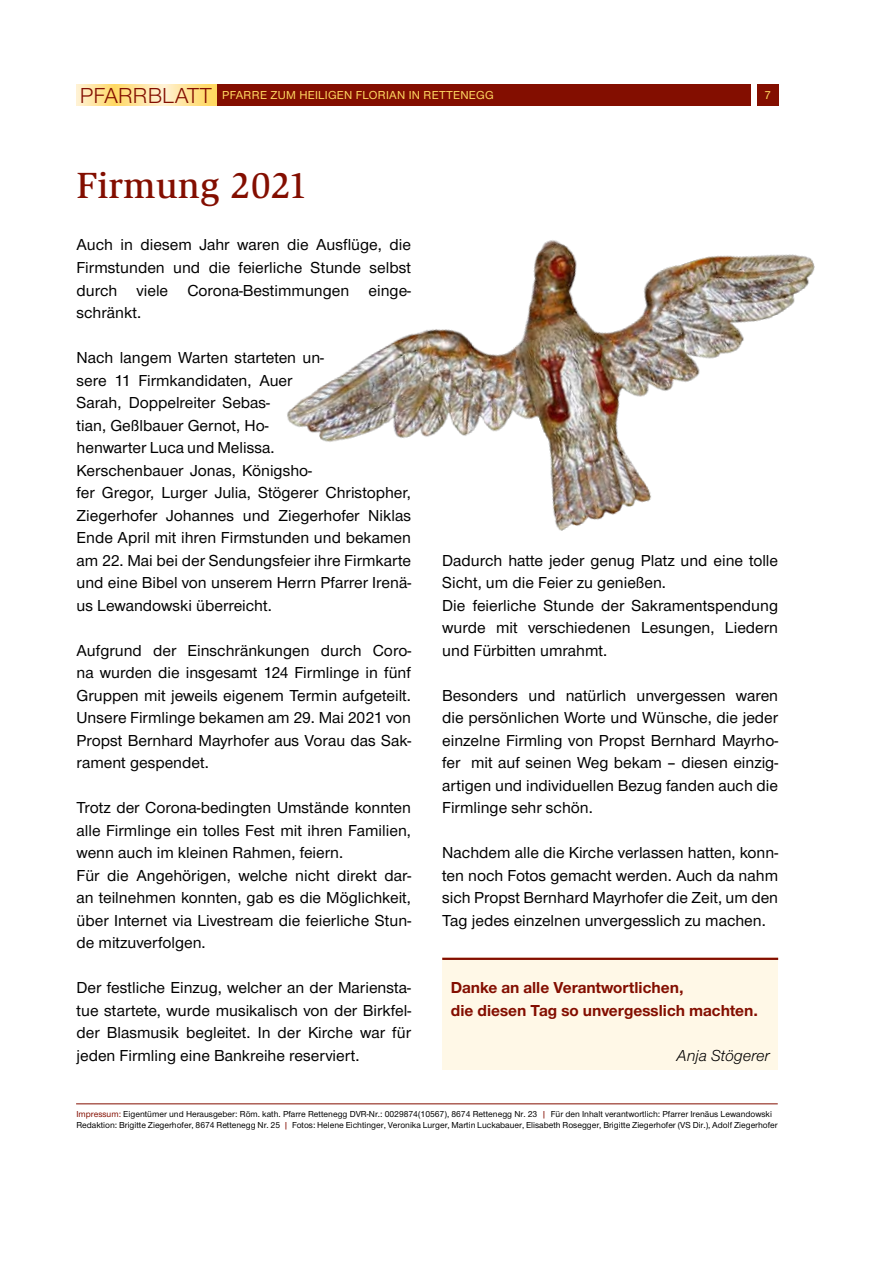
<style>
.page{position:relative;width:893px;height:1263px;background:#fff}
.page>*{position:absolute;margin:0;border:0;box-sizing:border-box;transform-origin:0 0}
.t1{font:500 37.5px "Slimbach";color:#830e00}
.t2{font:500 16.5px/22.5px "Nimbus Sans Novus T";color:#000;text-align:justify}
.t3{font:700 16.5px/22.5px "Nimbus Sans Novus T";color:#830e00}
.t4{font:italic 16.5px "Nimbus Sans Novus T";color:#000}
.t5{font:500 12px "Nimbus Sans Novus T";letter-spacing:.02em;color:#ffd861}
.t6{font:500 9px/10.8px "Nimbus Sans Novus T";color:#000}
.s1{font-weight:400;font-size:22.5px;color:#830e00}
.s2{color:#830e00}
</style>
<div class="page">
<svg style="left:77px;top:84px;width:139px;height:22px;background:#ffe49a"></svg>
<div style="left:218px;top:84px;width:533px;height:22px;background:#830e00"></div>
<div style="left:757px;top:84px;width:21px;height:22px;background:#830e00"></div>
<div style="left:442px;top:958px;width:336px;height:112px;background:#fff8e7"></div>
<hr style="left:442px;top:958px;width:336px;height:2px;background:#830e00">
<img style="left:287px;top:240px;width:528px;height:291px">
<hr style="left:76px;top:1103px;width:702px;height:1px;background:#830e00">
<p class="t5" style="left:80px;top:88px;width:415px"><span class="s1">PFARRBLATT</span> PFARRE ZUM HEILIGEN FLORIAN IN RETTENEGG</p>
<p class="t5" style="left:764px;top:88px;width:8px">7</p>
<h1 class="t1" style="left:77px;top:163px;width:233px">Firmung 2021</h1>
<p class="t2" style="left:77px;top:233px;width:336px">Auch in diesem Jahr waren die Ausflüge, die Firmstunden und die feierliche Stunde selbst durch viele Corona-Bestimmungen einge&shy;schränkt.</p>
<p class="t2" style="left:77px;top:346px;width:336px;text-align:left">Nach langem Warten starteten un-<br>sere 11 Firmkandidaten, Auer<br>Sarah, Doppelreiter Sebas-<br>tian, Geßlbauer Gernot, Ho-<br>henwarter Luca und Melissa.<br>Kerschenbauer Jonas, Königsho-<br>fer Gregor, Lurger Julia, Stögerer Christopher, Ziegerhofer Johannes und Ziegerhofer Niklas Ende April mit ihren Firmstunden und bekamen am 22. Mai bei der Sendungsfeier ihre Firmkarte und eine Bibel von unserem Herrn Pfarrer Irenä&shy;us Lewandowski überreicht.</p>
<p class="t2" style="left:77px;top:639px;width:336px">Aufgrund der Einschränkungen durch Coro&shy;na wurden die insgesamt 124 Firmlinge in fünf Gruppen mit jeweils eigenem Termin aufgeteilt.<br>Unsere Firmlinge bekamen am 29. Mai 2021 von Propst Bernhard Mayrhofer aus Vorau das Sak&shy;rament gespendet.</p>
<p class="t2" style="left:77px;top:796px;width:336px;text-align:left">Trotz der Corona-bedingten Umstände konnten alle Firmlinge ein tolles Fest mit ihren Familien, wenn auch im kleinen Rahmen, feiern.<br>Für die Angehörigen, welche nicht direkt dar&shy;an teilnehmen konnten, gab es die Möglichkeit, über Internet via Livestream die feierliche Stun&shy;de mitzuverfolgen.</p>
<p class="t2" style="left:77px;top:976px;width:336px">Der festliche Einzug, welcher an der Mariensta&shy;tue startete, wurde musikalisch von der Birkfel&shy;der Blasmusik begleitet. In der Kirche war für jeden Firmling eine Bankreihe reserviert.</p>
<p class="t2" style="left:442px;top:548px;width:337px;text-align:left">Dadurch hatte jeder genug Platz und eine tolle Sicht, um die Feier zu genießen.<br>Die feierliche Stunde der Sakramentspendung wurde mit verschiedenen Lesungen, Liedern und Fürbitten umrahmt.</p>
<p class="t2" style="left:442px;top:683px;width:337px">Besonders und natürlich unvergessen waren die persönlichen Worte und Wünsche, die jeder einzelne Firmling von Propst Bernhard Mayrho&shy;fer mit auf seinen Weg bekam – diesen einzig&shy;artigen und individuellen Bezug fanden auch die Firmlinge sehr schön.</p>
<p class="t2" style="left:442px;top:841px;width:337px">Nachdem alle die Kirche verlassen hatten, konn&shy;ten noch Fotos gemacht werden. Auch da nahm sich Propst Bernhard Mayrhofer die Zeit, um den Tag jedes einzelnen unvergesslich zu machen.</p>
<p class="t3" style="left:451px;top:976px;width:309px">Danke an alle Verantwortlichen,<br>die diesen Tag so unvergesslich machten.</p>
<p class="t4" style="left:677px;top:1045px;width:95px">Anja Stögerer</p>
<p class="t6" style="left:76px;top:1108px;width:703px"><span class="s2">Impressum:</span> Eigentümer und Herausgeber: Röm. kath. Pfarre Rettenegg DVR-Nr.: 0029874(10567), 8674 Rettenegg Nr. 23 <span class="s2">|</span> Für den Inhalt verantwortlich: Pfarrer Irenäus Lewandowski<br>Redaktion: Brigitte Ziegerhofer, 8674 Rettenegg Nr. 25 <span class="s2">|</span> Fotos: Helene Eichtinger, Veronika Lurger, Martin Luckabauer, Elisabeth Rosegger, Brigitte Ziegerhofer (VS Dir.), Adolf Ziegerhofer</p>
</div>
